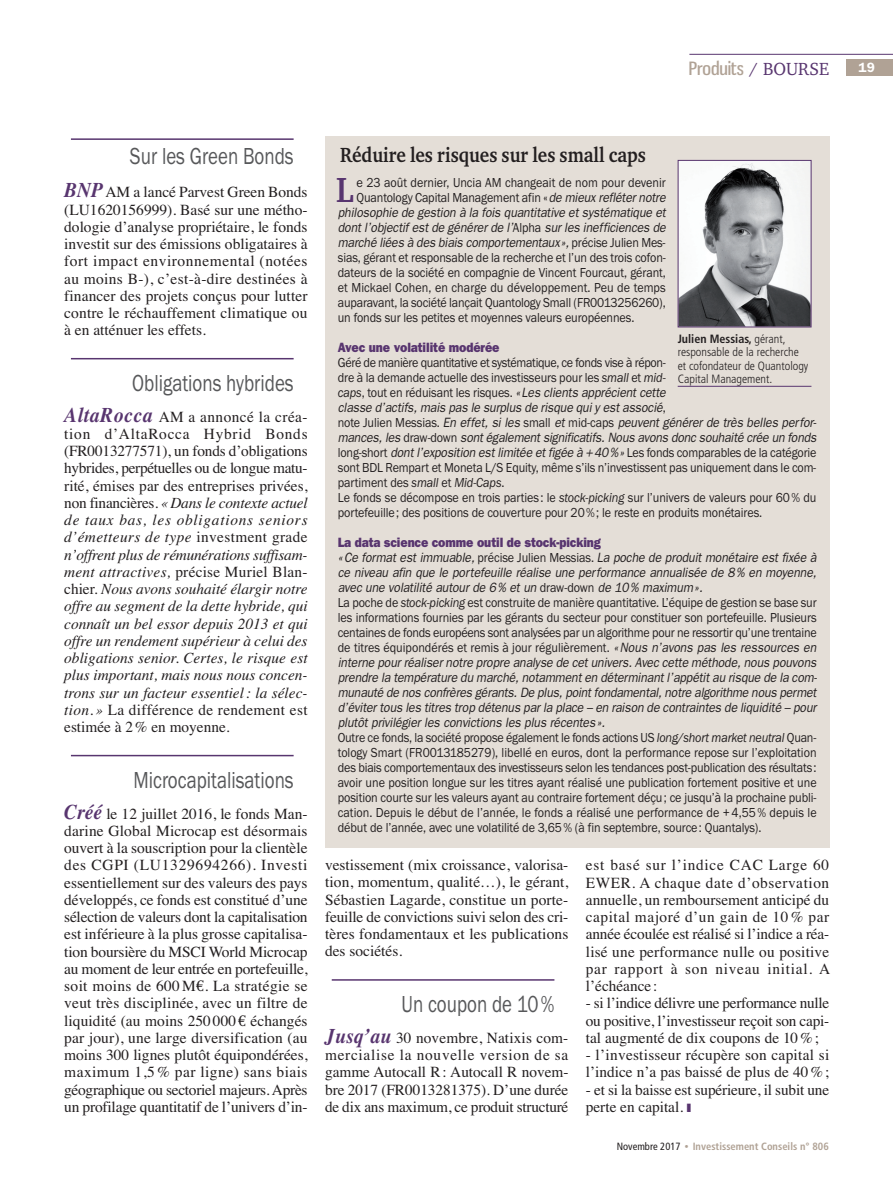
<style>
.page{position:relative;width:893px;height:1191px;background:#fff}
.page>*{position:absolute;margin:0;border:0;box-sizing:border-box;transform-origin:0 0}
.t1{font:700 35.7px "ITC Charter Com";color:#58356f;scale:.9 1}
.t2{font:24px "Franklin Gothic";color:#57585a;scale:.79 1}
.t3{font:700 21px "ITC Charter Com";color:#231f20;scale:.86 1}
.t4{font:18px "Gnuolane Free";color:#b0a295;scale:1.11 1}
.t5{font:15.45px/17.2px "Times";color:#231f20;text-align:justify}
.t6{font:italic 15.45px/17.2px "Times";color:#231f20;text-align:justify}
.t7{font:15.45px/17.2px "Times";letter-spacing:.02em;color:#231f20}
.t8{font:13.5px/15px "Franklin Gothic";letter-spacing:-.01em;color:#231f20;scale:.9 1}
.t9{font:italic 13.5px "Franklin Gothic";letter-spacing:-.005em;color:#231f20;scale:.9 1}
.t10{font:13.5px "Franklin Gothic";letter-spacing:-.01em;color:#231f20;scale:.93 1}
.t11{font:800 13.5px "Franklin Gothic";letter-spacing:-.01em;color:#58356f;scale:.9 1}
.t12{font:600 13.5px "Franklin Gothic";color:#fff}
.t13{font:300 condensed 12px/13.5px "Frutiger";color:#231f20}
.t14{font:700 condensed 10.5px "Frutiger";color:#b0a295}
.s1{font-family:"ITC Charter Com";color:#58356f}
.s2{font-weight:700;font-style:italic;font-size:21px;color:#58356f}
.s3{font-weight:700;font-size:21px;color:#58356f}
.s4{font-style:normal}
.s5{font-family:"Euro Serif"}
.s6{font-style:italic}
.s7{font-weight:800;color:#58356f}
.s8{font-weight:700}
.s9{color:#58356f}
.s10{font-weight:400;color:#231f20}
.s11{font-family:"Franklin Gothic";font-weight:400;font-stretch:normal}
</style>
<div class="page">
<div style="left:846px;top:60px;width:47px;height:16px;background:#b0a295"></div>
<hr style="left:689px;top:54px;width:204px;height:1px;background:#58356f">
<hr style="left:71px;top:138px;width:223px;height:2px;background:#58356f">
<hr style="left:71px;top:358px;width:223px;height:1px;background:#58356f">
<hr style="left:71px;top:755px;width:223px;height:1px;background:#58356f">
<hr style="left:332px;top:979px;width:222px;height:1px;background:#58356f">
<div style="left:325px;top:136px;width:504px;height:711px;background:#e4ded7"></div>
<img style="left:680px;top:162px;width:129px;height:163px">
<div style="left:678px;top:160px;width:133px;height:167px;border:1px solid #58356f"></div>
<hr style="left:678px;top:386px;width:133px;height:1px;background:#58356f">
<h3 class="t4" style="left:689px;top:61px;width:128px">Produits <span class="s1">/ BOURSE</span></h3>
<p class="t12" style="left:859px;top:63px;width:18px">19</p>
<h2 class="t2" style="left:130px;top:148px;width:209px">Sur les Green Bonds</h2>
<p class="t5" style="left:64px;top:185px;width:245px"><span class="s2">BNP</span> AM a lancé Parvest Green Bonds (LU1620156999). Basé sur une métho&shy;dologie d’analyse propriétaire, le fonds investit sur des émissions obligataires à fort impact environnemental (notées au moins B-), c’est-à-dire destinées à financer des projets conçus pour lutter contre le réchauffement climatique ou à en atténuer les effets.</p>
<h2 class="t2" style="left:132px;top:375px;width:206px">Obligations hybrides</h2>
<p class="t6" style="left:64px;top:409px;width:245px"><span class="s3">AltaRocca</span> <span class="s4">AM a annoncé la créa&shy;tion d’AltaRocca Hybrid Bonds (FR0013277571), un fonds d’obligations hybrides, perpétuelles ou de longue matu&shy;rité, émises par des entreprises privées, non financières.</span> «Dans le contexte actuel de taux bas, les obligations seniors d’émetteurs de type <span class="s4">investment grade </span>n’offrent plus de rémunérations suffisam&shy;ment attractives, <span class="s4">précise Muriel Blan&shy;chier.</span> Nous avons souhaité élargir notre offre au segment de la dette hybride, qui connaît un bel essor depuis 2013 et qui offre un rendement supérieur à celui des obligations senior. Certes, le risque est plus important, mais nous nous concen&shy;trons sur un facteur essentiel : la sélec&shy;tion.» <span class="s4">La différence de rendement est estimée à 2% en moyenne.</span></p>
<h2 class="t2" style="left:133px;top:771px;width:204px">Microcapitalisations</h2>
<p class="t5" style="left:64px;top:806px;width:245px"><span class="s2">Créé</span> le 12 juillet 2016, le fonds Man&shy;darine Global Microcap est désormais ouvert à la souscription pour la clientèle des CGPI (LU1329694266). Investi essentiellement sur des valeurs des pays développés, ce fonds est constitué d’une sélection de valeurs dont la capitalisation est inférieure à la plus grosse capitalisa&shy;tion boursière du MSCI World Microcap au moment de leur entrée en portefeuille, soit moins de 600 M<span class="s5">€</span>. La stratégie se veut très disciplinée, avec un filtre de liquidité (au moins 250 000 <span class="s5">€</span> échangés par jour), une large diversification (au moins 300 lignes plutôt équipondérées, maximum 1,5 % par ligne) sans biais géographique ou sectoriel majeurs. Après un profilage quantitatif de l’univers d’in-</p>
<h3 class="t3" style="left:340px;top:146px;width:357px">Réduire les risques sur les small caps</h3>
<h1 class="t1" style="left:336px;top:176px;width:21px">L</h1>
<p class="t10" style="left:357px;top:178px;width:334px">e 23 août dernier, Uncia AM changeait de nom pour devenir</p>
<p class="t8" style="left:357px;top:191px;width:347px">Quantology Capital Management afin «<span class="s6">de mieux refléter notre</span></p>
<p class="t9" style="left:338px;top:208px;width:368px">philosophie de gestion à la fois quantitative et systématique et</p>
<p class="t9" style="left:338px;top:223px;width:368px">dont l’objectif est de générer de l’<span class="s4">A l p h a</span> sur les inefficiences de</p>
<p class="t9" style="left:338px;top:238px;width:366px">marché liées à des biais comportementaux », <span class="s4">p r é c i s e J u l i e n M e s -</span></p>
<p class="t8" style="left:338px;top:251px;width:366px">sias, gérant et responsable de la recherche et l’un des trois cofon-</p>
<p class="t8" style="left:338px;top:266px;width:366px">dateurs de la société en compagnie de Vincent Fourcaut, gérant,</p>
<p class="t8" style="left:338px;top:281px;width:366px">et Mickael Cohen, en charge du développement. Peu de temps</p>
<p class="t8" style="left:338px;top:296px;width:366px">auparavant, la société lançait Quantology Small (FR0013256260),</p>
<p class="t8" style="left:338px;top:311px;width:331px">un fonds sur les petites et moyennes valeurs européennes.</p>
<p class="t11" style="left:338px;top:343px;width:181px">Avec une volatilité modérée</p>
<p class="t8" style="left:338px;top:356px;width:536px">Géré de manière quantitative et systématique, ce fonds vise à répon-<br>dre à la demande actuelle des investisseurs pour les <span class="s6">small</span> et <span class="s6">mid-<br>caps</span>, tout en réduisant les risques. <span class="s6">« Les clients apprécient cette<br>classe d’actifs, mais pas le surplus de risque qui y est associé</span>,<br>note Julien Messias. <span class="s6">En effet, si les</span> small <span class="s6">et</span> mid-caps <span class="s6">peuvent générer de très belles perfor&shy;mances, les</span> d r aw - d o w n <span class="s6">sont également significatifs. Nous avons donc souhaité crée un fonds </span>long-short <span class="s6">dont l’exposition est limitée et figée à + 40 % »</span>Les fonds comparables de la catégorie sont BDL Rempart et Moneta L/S Equity, même s’ils n’investissent pas uniquement dans le com&shy;partiment des <span class="s6">small</span> et <span class="s6">Mid-Caps</span>.<br>Le fonds se décompose en trois parties: le <span class="s6">stock-picking</span> sur l’univers de valeurs pour 60% du portefeuille; des positions de couverture pour 20%; le reste en produits monétaires.</p>
<p class="t8" style="left:338px;top:536px;width:536px"><span class="s7">La data science comme outil de stock-picking<br></span><span class="s6">« Ce format est immuable,</span> p r é c i s e J u l i e n M e s s i a s . <span class="s6">La poche de produit monétaire est fixée à ce niveau afin que le portefeuille réalise une performance annualisée de 8 % en moyenne, avec une volatilité autour de 6 % et un</span> d r aw - d o w n <span class="s6">de 10 % maximum ».<br></span>La poche de <span class="s6">stock-picking</span> est construite de manière quantitative. L’équipe de gestion se base sur les informations fournies par les gérants du secteur pour constituer son portefeuille. Plusieurs centaines de fonds européens sont analysées par un algorithme pour ne ressortir qu’une trentaine de titres équipondérés et remis à jour régulièrement. <span class="s6">« Nous n’avons pas les ressources en interne pour réaliser notre propre analyse de cet univers. Avec cette méthode, nous pouvons prendre la température du marché, notamment en déterminant l’appétit au risque de la com&shy;munauté de nos confrères gérants. De plus, point fondamental, notre algorithme nous permet d’éviter tous les titres trop détenus par la place – en raison de contraintes de liquidité – pour plutôt privilégier les convictions les plus récentes ».<br></span>Outre ce fonds, la société propose également le fonds actions US <span class="s6">long/short market neutral</span> Quan&shy;tology Smart (FR0013185279), libellé en euros, dont la performance repose sur l’exploitation des biais comportementaux des investisseurs selon les tendances post-publication des résultats: avoir une position longue sur les titres ayant réalisé une publication fortement positive et une position courte sur les valeurs ayant au contraire fortement déçu; ce jusqu’à la prochaine publi&shy;cation. Depuis le début de l’année, le fonds a réalisé une performance de +4,55% depuis le début de l’année, avec une volatilité de 3,65% (à fin septembre, source: Quantalys).</p>
<p class="t13" style="left:678px;top:333px;width:132px"><span class="s8">Julien Messias,</span> gérant, responsable de la recherche et cofondateur de Quantology<br>Capital Management.</p>
<p class="t5" style="left:325px;top:858px;width:245px">vestissement (mix croissance, valorisa&shy;tion, momentum, qualité…), le gérant, Sébastien Lagarde, constitue un porte&shy;feuille de convictions suivi selon des cri&shy;tères fondamentaux et les publications des sociétés.</p>
<h2 class="t2" style="left:402px;top:996px;width:195px">Un coupon de 10 %</h2>
<p class="t5" style="left:325px;top:1030px;width:245px"><span class="s2">Jusq’au</span> 30 novembre, Natixis com&shy;mercialise la nouvelle version de sa gamme Autocall R : Autocall R novem&shy;bre 2017 (FR0013281375). D’une durée de dix ans maximum, ce produit structuré</p>
<p class="t5" style="left:586px;top:858px;width:246px">est basé sur l’indice CAC Large 60<br>EWER. A chaque date d’observation annuelle, un remboursement anticipé du capital majoré d’un gain de 10 % par année écoulée est réalisé si l’indice a réa&shy;lisé une performance nulle ou positive par rapport à son niveau initial. A l’échéance :</p>
<p class="t5" style="left:586px;top:996px;width:245px">- si l’indice délivre une performance nulle ou positive, l’investisseur reçoit son capi&shy;tal augmenté de dix coupons de 10 % ;</p>
<p class="t7" style="left:586px;top:1047px;width:245px">- l’investisseur récupère son capital si l’indice n’a pas baissé de plus de 40 % ;</p>
<p class="t5" style="left:586px;top:1082px;width:245px">- et si la baisse est supérieure, il subit une perte en capital. <span class="s9">❚</span></p>
<p class="t14" style="left:617px;top:1141px;width:214px"><span class="s10">Novembre 2017</span> <span class="s11">•</span> Investissement Conseils n° 806</p>
</div>
